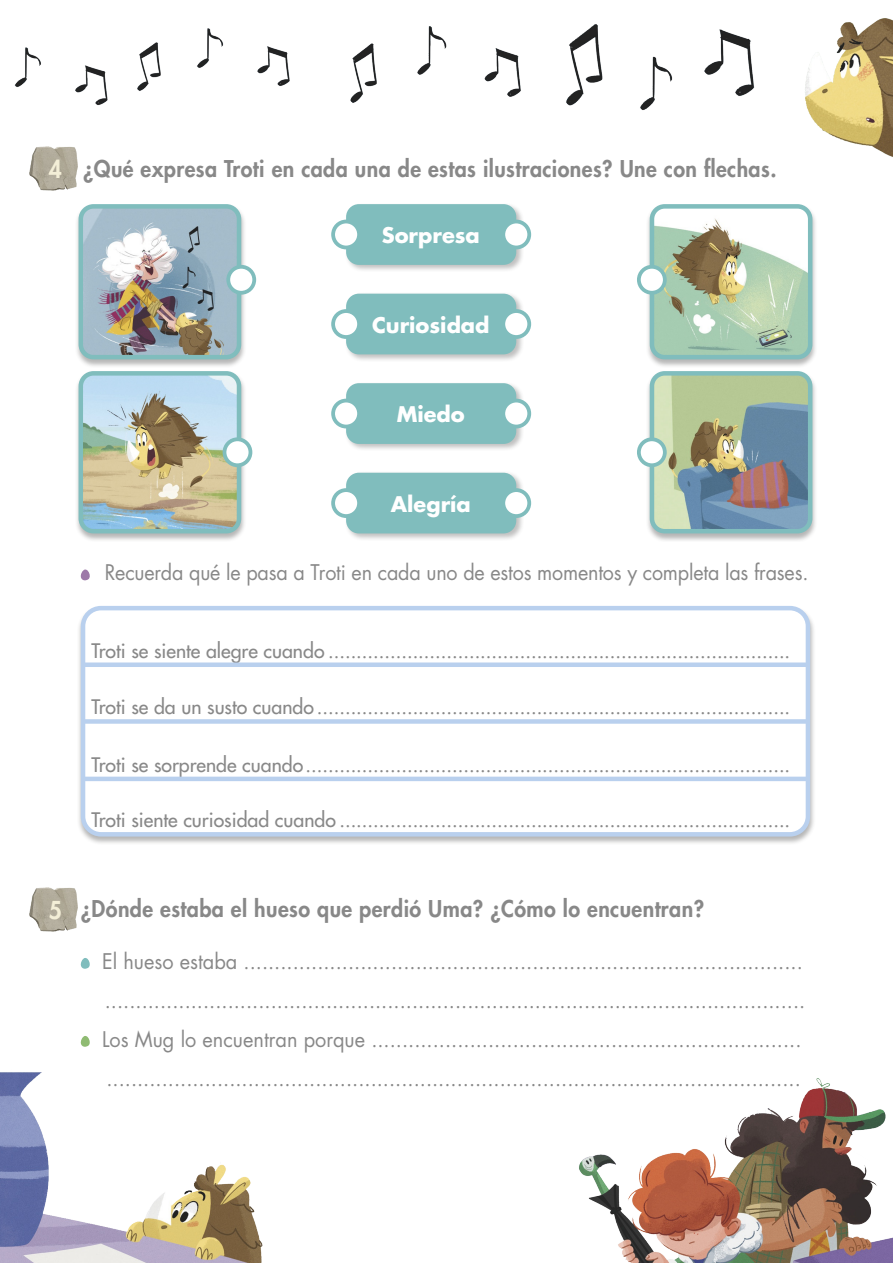
<style>
.page{position:relative;width:893px;height:1263px;background:#fff}
.page>*{position:absolute;margin:0;border:0;box-sizing:border-box;transform-origin:0 0}
.t1{font:800 24px "Futura Std";color:#f3eed7;scale:.95 1}
.t2{font:800 22.5px "Futura Std";letter-spacing:.02em;color:#888;scale:.95 1}
.t3{font:21px/39px "Futura Std";letter-spacing:-.01em;color:#888;scale:.95 1}
.t4{font:21px "Futura Std";letter-spacing:-.01em;color:#888;scale:.94 1}
.t5{font:700 21px "Futura Std";color:#fff}
.t6{font:500 19.5px "Futura Std";color:#888}
</style>
<div class="page">
<img style="left:0;top:18px;width:893px;height:1245px">
<p class="t1" style="left:49px;top:153px;width:15px">4</p>
<p class="t2" style="left:83px;top:154px;width:731px">¿Qué expresa Troti en cada una de estas ilustraciones? Une con flechas.</p>
<p class="t5" style="left:382px;top:221px;width:100px">Sorpresa</p>
<p class="t5" style="left:372px;top:311px;width:119px">Curiosidad</p>
<p class="t5" style="left:397px;top:400px;width:70px">Miedo</p>
<p class="t5" style="left:391px;top:490px;width:81px">Alegría</p>
<p class="t4" style="left:105px;top:559px;width:750px">Recuerda qué le pasa a Troti en cada uno de estos momentos y completa las frases.</p>
<p class="t6" style="left:91px;top:638px;width:700px">Troti se siente alegre cuando ..................................................................................</p>
<p class="t6" style="left:91px;top:695px;width:700px">Troti se da un susto cuando ....................................................................................</p>
<p class="t6" style="left:91px;top:752px;width:700px">Troti se sorprende cuando......................................................................................</p>
<p class="t6" style="left:91px;top:808px;width:700px">Troti siente curiosidad cuando ................................................................................</p>
<p class="t1" style="left:49px;top:894px;width:15px">5</p>
<p class="t2" style="left:81px;top:894px;width:658px">¿Dónde estaba el hueso que perdió Uma? ¿Cómo lo encuentran?</p>
<p class="t3" style="left:102px;top:942px;width:742px">El hueso estaba ........................................................................................... ..................................................................................................................<br>Los Mug lo encuentran porque ...................................................................... .................................................................................................................</p>
</div>
